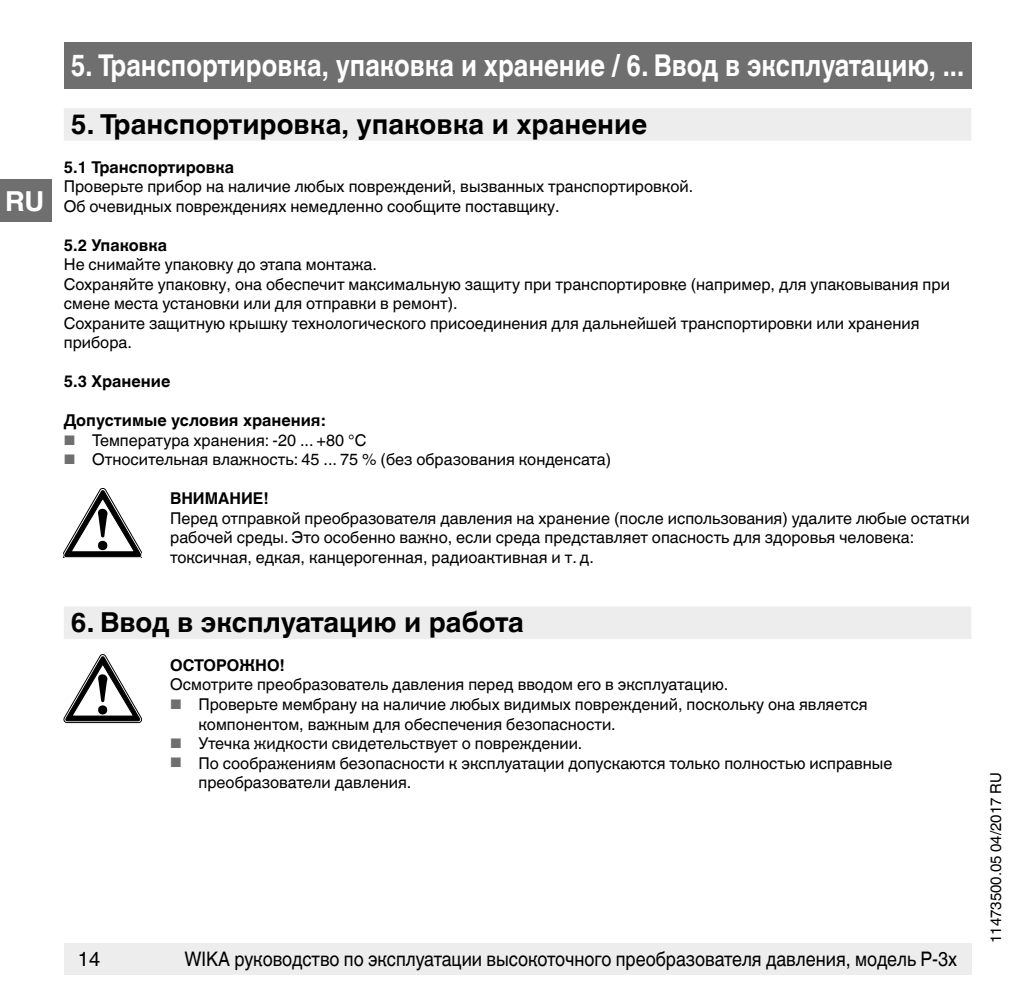
<style>
.page{position:relative;width:1021px;height:1007px;background:#fff}
.page>*{position:absolute;margin:0;border:0;box-sizing:border-box;transform-origin:0 0}
.t1{font:700 30px "Helvetica World";color:#fff;scale:.85 1}
.t2{font:700 27.5px "Helvetica World";color:#000}
.t3{font:700 27.5px "Helvetica World";color:#fff}
.t4{font:20px "Helvetica World";color:#000;scale:.9 1}
.t5{font:20px "Helvetica World";color:#000}
.t6{font:16.25px/19.5px "Helvetica World";color:#000}
.t7{font:700 16.25px "Helvetica World";color:#000}
.t8{font:15px "Helvetica World";color:#000}
.s1{font-size:13.75px;color:#706f6f}
</style>
<div class="page">
<div style="left:64px;top:943px;width:907px;height:31px;background:#ededed"></div>
<div style="left:64px;top:43px;width:907px;height:46px;background:#706f6f"></div>
<div style="left:0;top:179px;width:51px;height:43px;background:#706f6f"></div>
<div style="left:64px;top:108px;width:907px;height:33px;background:#ededed"></div>
<div style="left:64px;top:606px;width:907px;height:33px;background:#ededed"></div>
<svg style="left:64px;top:489px;width:78px;height:68px"></svg>
<svg style="left:64px;top:654px;width:78px;height:68px"></svg>
<h2 class="t3" style="left:5px;top:185px;width:41px">RU</h2>
<h1 class="t1" style="left:71px;top:48px;width:1052px">5. Транспортировка, упаковка и хранение / 6. Ввод в эксплуатацию, ...</h1>
<h2 class="t2" style="left:71px;top:108px;width:577px">5. Транспортировка, упаковка и хранение</h2>
<p class="t7" style="left:64px;top:157px;width:172px">5.1 Транспортировка</p>
<p class="t6" style="left:64px;top:177px;width:631px">Проверьте прибор на наличие любых повреждений, вызванных транспортировкой.<br>Об очевидных повреждениях немедленно сообщите поставщику.</p>
<p class="t7" style="left:64px;top:235px;width:105px">5.2 Упаковка</p>
<p class="t6" style="left:64px;top:255px;width:887px">Не снимайте упаковку до этапа монтажа.<br>Сохраняйте упаковку, она обеспечит максимальную защиту при транспортировке (например, для упаковывания при смене места установки или для отправки в ремонт).<br>Сохраните защитную крышку технологического присоединения для дальнейшей транспортировки или хранения прибора.</p>
<p class="t7" style="left:64px;top:372px;width:108px">5.3 Хранение</p>
<p class="t7" style="left:64px;top:411px;width:263px">Допустимые условия хранения:</p>
<p class="t6" style="left:64px;top:430px;width:304px"><span class="s1">■</span> Температура хранения: -20 ... +80 °C</p>
<p class="t6" style="left:64px;top:450px;width:549px"><span class="s1">■</span> Относительная влажность: 45 ... 75 % (без образования конденсата)</p>
<p class="t7" style="left:170px;top:489px;width:100px">ВНИМАНИЕ!</p>
<p class="t6" style="left:170px;top:508px;width:801px">Перед отправкой преобразователя давления на хранение (после использования) удалите любые остатки рабочей среды. Это особенно важно, если среда представляет опасность для здоровья человека: токсичная, едкая, канцерогенная, радиоактивная и т. д.</p>
<h2 class="t2" style="left:71px;top:606px;width:454px">6. Ввод в эксплуатацию и работа</h2>
<p class="t7" style="left:170px;top:655px;width:116px">ОСТОРОЖНО!</p>
<p class="t6" style="left:170px;top:675px;width:559px">Осмотрите преобразователь давления перед вводом его в эксплуатацию.</p>
<p class="t6" style="left:198px;top:694px;width:670px;text-indent:-28px"><span class="s1">■</span> Проверьте мембрану на наличие любых видимых повреждений, поскольку она является компонентом, важным для обеспечения безопасности.</p>
<p class="t6" style="left:170px;top:733px;width:414px"><span class="s1">■</span> Утечка жидкости свидетельствует о повреждении.</p>
<p class="t6" style="left:198px;top:753px;width:695px;text-indent:-28px"><span class="s1">■</span> По соображениям безопасности к эксплуатации допускаются только полностью исправные преобразователи давления.</p>
<p class="t5" style="left:78px;top:947px;width:24px">14</p>
<p class="t4" style="left:184px;top:947px;width:860px">WIKA руководство по эксплуатации высокоточного преобразователя давления, модель P-3x</p>
<p class="t8" style="left:987px;top:943px;width:172px;rotate:-90deg">11473500.05 04/2017 RU</p>
</div>
